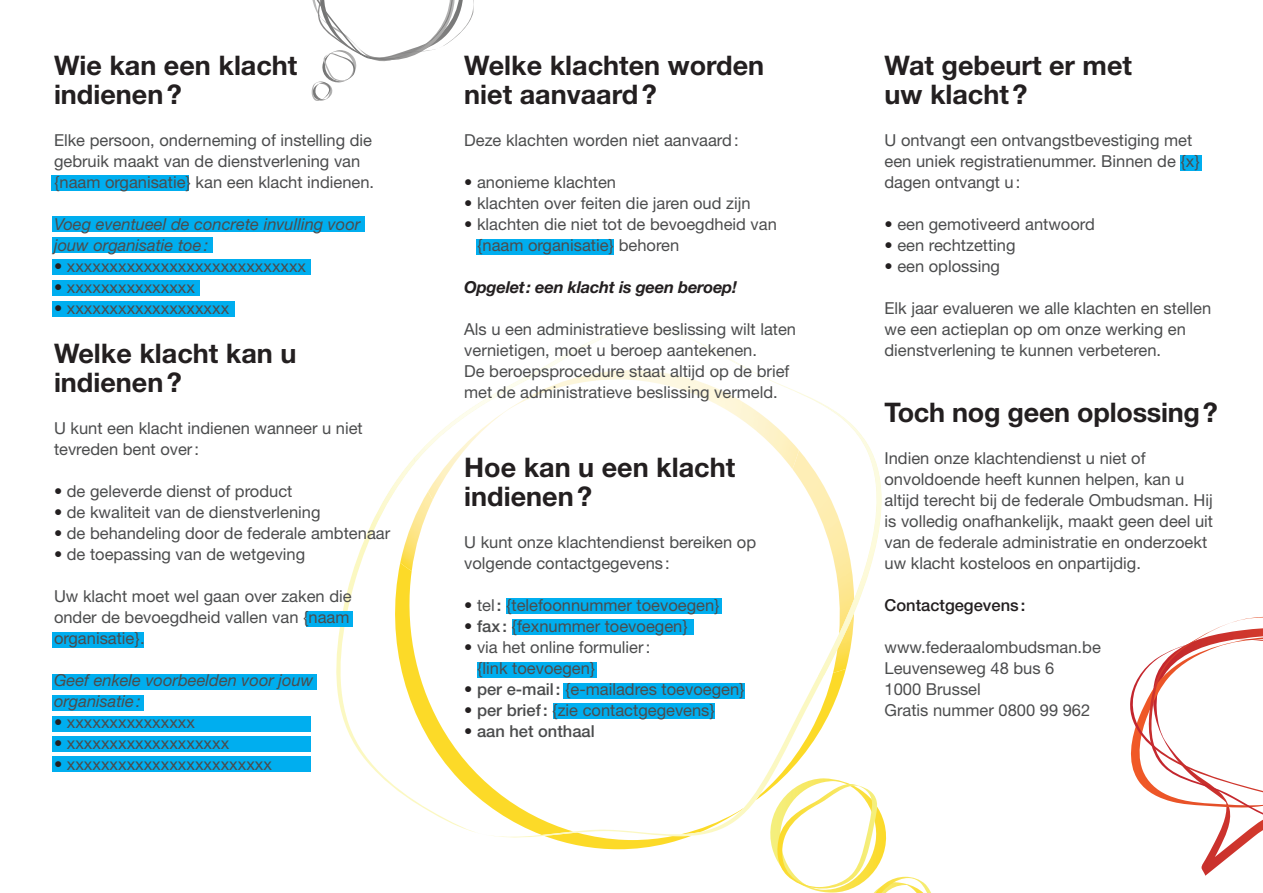
<style>
.page{position:relative;width:1263px;height:893px;background:#fff}
.page>*{position:absolute;margin:0;border:0;box-sizing:border-box;transform-origin:0 0}
.t1{font:700 27px/28.5px "Helvetica Neue LT";color:#231f20}
.t2{font:16.5px/21px "Helvetica Neue LT";color:#4b4c4d}
.t3{font:italic 16.5px/21px "Helvetica Neue LT";color:#4b4c4d}
.t4{font:italic 700 16.5px "Helvetica Neue LT";letter-spacing:-.015em;color:#231f20}
.t5{font:500 16.5px "Helvetica Neue LT";color:#231f20}
.t6{font:500 16.5px "Helvetica Neue LT";color:#4b4c4d}
.s1{color:#231f20}
.s2{font-weight:500}
.s3{font-weight:400;color:#231f20}
</style>
<div class="page">
<svg style="left:311px;top:0;width:163px;height:101px"></svg>
<svg style="left:336px;top:554px;width:507px;height:290px"></svg>
<svg style="left:762px;top:778px;width:169px;height:115px"></svg>
<img style="left:403px;top:554px;width:177px;height:47px">
<img style="left:575px;top:379px;width:5px;height:5px">
<img style="left:558px;top:347px;width:22px;height:32px">
<img style="left:625px;top:600px;width:219px;height:80px">
<img style="left:792px;top:600px;width:15px;height:73px">
<img style="left:807px;top:396px;width:75px;height:280px">
<img style="left:580px;top:329px;width:228px;height:271px">
<img style="left:596px;top:370px;width:203px;height:99px">
<img style="left:625px;top:327px;width:183px;height:70px">
<img style="left:359px;top:525px;width:152px;height:62px">
<img style="left:400px;top:531px;width:2px;height:40px">
<img style="left:371px;top:473px;width:31px;height:58px">
<img style="left:402px;top:359px;width:173px;height:218px">
<img style="left:428px;top:390px;width:115px;height:110px">
<img style="left:414px;top:377px;width:114px;height:85px">
<svg style="left:1130px;top:617px;width:133px;height:259px"></svg>
<div style="left:52px;top:176px;width:137px;height:15px;background:#00aeef"></div>
<div style="left:52px;top:259px;width:259px;height:15px;background:#00aeef"></div>
<div style="left:52px;top:217px;width:313px;height:15px;background:#00aeef"></div>
<div style="left:52px;top:238px;width:161px;height:15px;background:#00aeef"></div>
<div style="left:52px;top:280px;width:148px;height:15px;background:#00aeef"></div>
<div style="left:52px;top:301px;width:183px;height:15px;background:#00aeef"></div>
<div style="left:52px;top:674px;width:265px;height:15px;background:#00aeef"></div>
<div style="left:306px;top:612px;width:47px;height:15px;background:#00aeef"></div>
<div style="left:52px;top:632px;width:91px;height:15px;background:#00aeef"></div>
<div style="left:52px;top:696px;width:91px;height:15px;background:#00aeef"></div>
<div style="left:52px;top:717px;width:259px;height:15px;background:#00aeef"></div>
<div style="left:52px;top:737px;width:259px;height:15px;background:#00aeef"></div>
<div style="left:52px;top:757px;width:259px;height:15px;background:#00aeef"></div>
<div style="left:477px;top:239px;width:137px;height:15px;background:#00aeef"></div>
<div style="left:506px;top:599px;width:216px;height:15px;background:#00aeef"></div>
<div style="left:512px;top:620px;width:182px;height:15px;background:#00aeef"></div>
<div style="left:477px;top:662px;width:119px;height:15px;background:#00aeef"></div>
<div style="left:563px;top:683px;width:182px;height:15px;background:#00aeef"></div>
<div style="left:553px;top:704px;width:161px;height:15px;background:#00aeef"></div>
<div style="left:1180px;top:155px;width:21px;height:15px;background:#00aeef"></div>
<p class="t1" style="left:54px;top:51px;width:245px">Wie kan een klacht indienen?</p>
<p class="t2" style="left:54px;top:129px;width:322px">Elke persoon, onderneming of instelling die gebruik maakt van de dienstverlening van {naam organisatie} kan een klacht indienen.</p>
<p class="t3" style="left:54px;top:213px;width:308px">Voeg eventueel de concrete invulling voor jouw organisatie toe:</p>
<p class="t2" style="left:54px;top:255px;width:254px"><span class="s1">•</span> xxxxxxxxxxxxxxxxxxxxxxxxxxxx</p>
<p class="t2" style="left:54px;top:276px;width:143px"><span class="s1">•</span> xxxxxxxxxxxxxxx</p>
<p class="t2" style="left:54px;top:297px;width:177px"><span class="s1">•</span> xxxxxxxxxxxxxxxxxxx</p>
<p class="t1" style="left:54px;top:339px;width:244px">Welke klacht kan u indienen?</p>
<p class="t2" style="left:54px;top:417px;width:310px">U kunt een klacht indienen wanneer u niet tevreden bent over:</p>
<p class="t2" style="left:54px;top:480px;width:240px"><span class="s1">•</span> de geleverde dienst of product</p>
<p class="t2" style="left:54px;top:501px;width:268px"><span class="s1">•</span> de kwaliteit van de dienstverlening</p>
<p class="t2" style="left:54px;top:522px;width:338px"><span class="s1">•</span> de behandeling door de federale ambtenaar</p>
<p class="t2" style="left:54px;top:543px;width:253px"><span class="s1">•</span> de toepassing van de wetgeving</p>
<p class="t2" style="left:54px;top:585px;width:299px">Uw klacht moet wel gaan over zaken die onder de bevoegdheid vallen van {naam organisatie}.</p>
<p class="t3" style="left:54px;top:669px;width:261px">Geef enkele voorbeelden voor jouw organisatie:</p>
<p class="t2" style="left:54px;top:711px;width:143px"><span class="s1">•</span> xxxxxxxxxxxxxxx</p>
<p class="t2" style="left:54px;top:732px;width:177px"><span class="s1">•</span> xxxxxxxxxxxxxxxxxxx</p>
<p class="t2" style="left:54px;top:753px;width:219px"><span class="s1">•</span> xxxxxxxxxxxxxxxxxxxxxxxx</p>
<p class="t1" style="left:464px;top:51px;width:301px">Welke klachten worden niet aanvaard?</p>
<p class="t2" style="left:464px;top:129px;width:276px">Deze klachten worden niet aanvaard:</p>
<p class="t2" style="left:464px;top:171px;width:153px"><span class="s1">•</span> anonieme klachten</p>
<p class="t2" style="left:464px;top:192px;width:288px"><span class="s1">•</span> klachten over feiten die jaren oud zijn</p>
<p class="t2" style="left:477px;top:213px;width:301px;text-indent:-13px"><span class="s1">•</span> klachten die niet tot de bevoegdheid van {naam organisatie} behoren</p>
<p class="t4" style="left:464px;top:277px;width:274px">Opgelet: een klacht is geen beroep!</p>
<p class="t2" style="left:464px;top:318px;width:333px">Als u een administratieve beslissing wilt laten vernietigen, moet u beroep aantekenen.</p>
<p class="t2" style="left:464px;top:360px;width:327px">De beroepsprocedure staat altijd op de brief met de administratieve beslissing vermeld.</p>
<p class="t1" style="left:464px;top:453px;width:273px">Hoe kan u een klacht indienen?</p>
<p class="t2" style="left:464px;top:531px;width:293px">U kunt onze klachtendienst bereiken op volgende contactgegevens :</p>
<p class="t2" style="left:464px;top:594px;width:257px"><span class="s1">•</span> tel<span class="s2">:</span> {telefoonnummer toevoegen}</p>
<p class="t2" style="left:464px;top:615px;width:225px"><span class="s1">•</span> <span class="s2">fax:</span> {fexnummer toevoegen}</p>
<p class="t2" style="left:477px;top:636px;width:175px;text-indent:-13px"><span class="s1">•</span> via het online formulier: {link toevoegen}</p>
<p class="t2" style="left:464px;top:678px;width:282px"><span class="s1">•</span> <span class="s2">per e-mail:</span> {e-mailadres toevoegen}</p>
<p class="t2" style="left:464px;top:699px;width:252px"><span class="s1">•</span> <span class="s2">per brief:</span> {zie contactgegevens}</p>
<p class="t6" style="left:464px;top:721px;width:132px"><span class="s3">•</span> aan het onthaal</p>
<p class="t1" style="left:884px;top:51px;width:249px">Wat gebeurt er met uw klacht?</p>
<p class="t2" style="left:884px;top:129px;width:317px">U ontvangt een ontvangstbevestiging met een uniek registratienummer. Binnen de {x} dagen ontvangt u:</p>
<p class="t2" style="left:884px;top:213px;width:212px"><span class="s1">•</span> een gemotiveerd antwoord</p>
<p class="t2" style="left:884px;top:234px;width:133px"><span class="s1">•</span> een rechtzetting</p>
<p class="t2" style="left:884px;top:255px;width:117px"><span class="s1">•</span> een oplossing</p>
<p class="t2" style="left:884px;top:297px;width:328px">Elk jaar evalueren we alle klachten en stellen we een actieplan op om onze werking en dienstverlening te kunnen verbeteren.</p>
<p class="t1" style="left:884px;top:398px;width:335px">Toch nog geen oplossing?</p>
<p class="t2" style="left:884px;top:448px;width:330px">Indien onze klachtendienst u niet of onvoldoende heeft kunnen helpen, kan u altijd terecht bij de federale Ombudsman. Hij is volledig onafhankelijk, maakt geen deel uit van de federale administratie en onderzoekt uw klacht kosteloos en onpartijdig.</p>
<p class="t5" style="left:884px;top:595px;width:142px">Contactgegevens:</p>
<p class="t2" style="left:884px;top:637px;width:218px">www.federaalombudsman.be</p>
<p class="t2" style="left:884px;top:658px;width:171px">Leuvenseweg 48 bus 6</p>
<p class="t2" style="left:884px;top:679px;width:98px">1000 Brussel</p>
<p class="t2" style="left:884px;top:700px;width:207px">Gratis nummer 0800 99 962</p>
</div>
